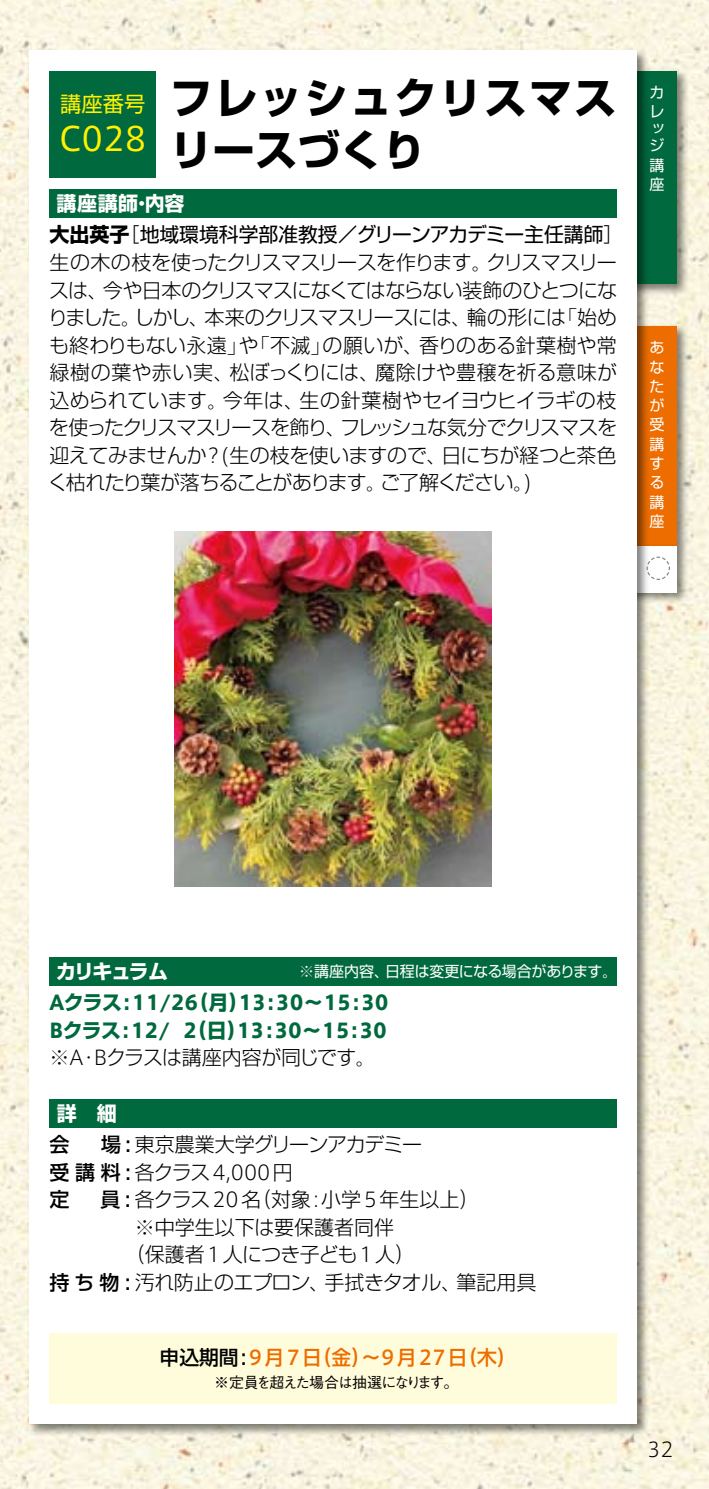
<style>
.page{position:relative;width:709px;height:1489px;background:#fff}
.page>*{position:absolute;margin:0;border:0;box-sizing:border-box;transform-origin:0 0}
.t1{font:700 42.5px/52.5px "Shin Go Pro";letter-spacing:.055em;color:#000}
.t2{font:32.5px "Axis Std";color:#fff100}
.t3{font:21.25px "Shin Go Pro";color:#fff100}
.t4{font:300 20px/27.5px "Shin Go Pro";letter-spacing:-.025em;color:#000}
.t5{font:800 20px/27.5px "Axis Std";color:#00693d}
.t6{font:300 20px "Shin Go Pro";color:#000}
.t7{font:500 20px "Axis Std";color:#ed6d00}
.t8{font:700 20px "Shin Go Pro";letter-spacing:-.03em;color:#fff}
.t9{font:300 20px "Shin Go Pro";letter-spacing:-.06em;color:#000}
.t10{font:500 20px/27.5px "Shin Go Pro";letter-spacing:.265em;color:#000;text-align:justify}
.t11{font:300 20px "Axis Std";color:#000}
.t12{font:15px/19.2px "Shin Go Pro";letter-spacing:-.015em;color:#fff}
.t13{font:500 15px "Gothic BBB Pro";letter-spacing:-.1em;color:#000}
.s1{font-family:"Axis Std";font-weight:800}
.s2{font-weight:700}
.s3{font-family:"Axis Std";font-weight:400}
.s4{font-weight:400}
.s5{font-family:"Axis Std"}
.s6{font-family:"Shin Go Pro";font-weight:700}
.s7{font-family:"Shin Go Pro";color:#000}
.s8{color:#000}
.s9{font-family:"Shin Go Pro"}
</style>
<div class="page">
<img style="left:0;top:0;width:709px;height:1488px">
<div style="left:596px;top:68px;width:94px;height:228px;background:#000;opacity:.5"></div>
<div style="left:599px;top:71px;width:78px;height:212px;background:#00693d"></div>
<div style="left:596px;top:323px;width:94px;height:235px;background:#000;opacity:.5"></div>
<div style="left:599px;top:326px;width:78px;height:220px;background:#ed6d00"></div>
<div style="left:617px;top:543px;width:72px;height:61px;background:#000;opacity:.5"></div>
<div style="left:620px;top:546px;width:57px;height:46px;background:#fff"></div>
<div style="left:27px;top:48px;width:623px;height:1388px;background:#000;opacity:.5"></div>
<div style="left:30px;top:51px;width:607px;height:1372px;background:#fff"></div>
<svg style="left:646px;top:556px;width:24px;height:24px"></svg>
<div style="left:50px;top:71px;width:106px;height:106px;background:#00693d"></div>
<div style="left:50px;top:189px;width:567px;height:29px;background:#00693d"></div>
<div style="left:50px;top:957px;width:567px;height:28px;background:#00693d"></div>
<div style="left:50px;top:1098px;width:567px;height:29px;background:#00693d"></div>
<div style="left:50px;top:1332px;width:567px;height:71px;background:#fffcdb"></div>
<img style="left:175px;top:531px;width:316px;height:355px">
<p class="t3" style="left:60px;top:86px;width:87px">講座番号</p>
<h2 class="t2" style="left:59px;top:115px;width:89px">C028</h2>
<h1 class="t1" style="left:170px;top:67px;width:448px">フレッシュクリスマスリースづくり</h1>
<p class="t8" style="left:56px;top:188px;width:130px">講座講師<span class="s1">・</span>内容</p>
<p class="t4" style="left:48px;top:219px;width:577px"><span class="s2">大出英子</span><span class="s3">［</span><span class="s4">地域環境科学部准教授</span><span class="s3">／</span><span class="s4">グリーンアカデミー主任講師</span><span class="s3">］</span>生の木の枝を使ったクリスマスリースを作ります<span class="s5">。</span>クリスマスリースは<span class="s5">、</span>今や日本のクリスマスになくてはならない装飾のひとつになりました<span class="s5">。</span>しかし<span class="s5">、</span>本来のクリスマスリースには<span class="s5">、</span>輪の形には<span class="s5">「</span>始めも終わりもない永遠<span class="s5">」</span>や<span class="s5">「</span>不滅<span class="s5">」</span>の願いが<span class="s5">、</span>香りのある針葉樹や常緑樹の葉や赤い実<span class="s5">、</span>松ぼっくりには<span class="s5">、</span>魔除けや豊穣を祈る意味が込められています<span class="s5">。</span>今年は<span class="s5">、</span>生の針葉樹やセイヨウヒイラギの枝を使ったクリスマスリースを飾り<span class="s5">、</span>フレッシュな気分でクリスマスを迎えてみませんか<span class="s5">？(</span>生の枝を使いますので<span class="s5">、</span>日にちが経つと茶色く枯れたり葉が落ちることがあります<span class="s5">。</span>ご了解ください<span class="s5">。)</span></p>
<p class="t12" style="left:649px;top:81px;width:16px">カレ</p>
<p class="t12" style="left:649px;top:118px;width:16px;line-height:17.5px">ッジ</p>
<p class="t12" style="left:649px;top:153px;width:16px">講座</p>
<p class="t12" style="left:649px;top:336px;width:16px;text-align:justify">あなたが受講する講座</p>
<p class="t8" style="left:56px;top:955px;width:114px">カリキュラム</p>
<p class="t12" style="left:299px;top:959px;width:320px"><span class="s5">※</span>講座内容<span class="s5">、</span>日程は変更になる場合があります<span class="s5">。</span></p>
<p class="t5" style="left:50px;top:987px;width:340px">A<span class="s6">クラス</span>：11/26（<span class="s6">月</span>）13：30～15：30<br>B<span class="s6">クラス</span>：12/ 2（<span class="s6">日</span>）13：30～15：30</p>
<p class="t4" style="left:50px;top:1041px;width:328px"><span class="s5">※A・B</span>クラスは講座内容が同じです<span class="s5">。</span></p>
<p class="t8" style="left:57px;top:1097px;width:61px">詳 細</p>
<p class="t9" style="left:135px;top:1127px;width:289px">東京農業大学グリーンアカデミー</p>
<p class="t4" style="left:135px;top:1155px;width:160px">各クラス<span class="s5">4,000</span>円</p>
<p class="t6" style="left:135px;top:1182px;width:346px">各クラス<span class="s5">20</span>名<span class="s5">（</span>対象<span class="s5">：</span>小学<span class="s5">5</span>年生以上<span class="s5">）</span></p>
<p class="t6" style="left:135px;top:1210px;width:261px"><span class="s5">※</span>中学生以下は要保護者同伴</p>
<p class="t4" style="left:125px;top:1238px;width:292px"><span class="s5">（</span>保護者<span class="s5">1</span>人につき子ども<span class="s5">1</span>人<span class="s5">）</span></p>
<p class="t4" style="left:135px;top:1265px;width:403px">汚れ防止のエプロン<span class="s5">、</span>手拭きタオル<span class="s5">、</span>筆記用具</p>
<p class="t10" style="left:50px;top:1128px;width:21px">会</p>
<p class="t10" style="left:49px;top:1128px;width:90px;text-indent:52px">場<span class="s5">：</span>受講料<span class="s5">：</span>定</p>
<p class="t10" style="left:100px;top:1183px;width:39px">員<span class="s5">：</span></p>
<p class="t10" style="left:49px;top:1265px;width:90px">持ち物<span class="s5">：</span></p>
<p class="t7" style="left:159px;top:1341px;width:359px"><span class="s7">申込期間</span><span class="s8">：</span>9<span class="s9">月</span>7<span class="s9">日</span>（<span class="s9">金</span>）～9<span class="s9">月</span>27<span class="s9">日</span>（<span class="s9">木</span>）</p>
<p class="t13" style="left:214px;top:1369px;width:246px">※定員を超えた場合は抽選になります。</p>
<p class="t11" style="left:647px;top:1434px;width:28px">32</p>
</div>
